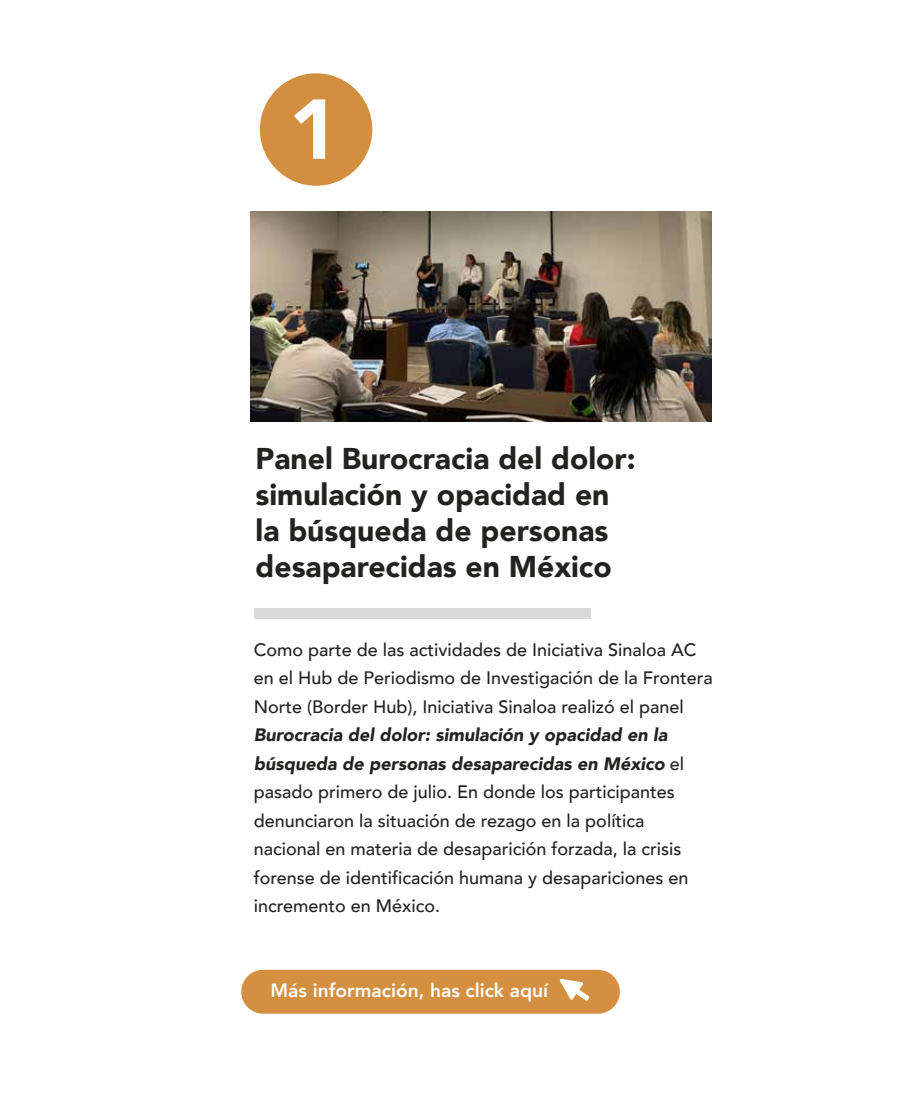
<style>
.page{position:relative;width:918px;height:1094px;background:#fff}
.page>*{position:absolute;margin:0;border:0;box-sizing:border-box;transform-origin:0 0}
.t1{font:900 83.85px "Avenir";color:#fff}
.t2{font:900 30px/36px "Avenir";color:#222221}
.t3{font:800 19.2px "Avenir";color:#fff}
.t4{font:500 18px/28.5px "Avenir";color:#222221}
.s1{font-weight:900;font-style:italic}
</style>
<div class="page">
<div style="left:254px;top:608px;width:337px;height:11px;background:#d9d9d9"></div>
<div style="left:260px;top:73px;width:112px;height:113px;background:#d38f40;border-radius:50%"></div>
<div style="left:241px;top:969px;width:379px;height:44px;background:#d48f41;border-radius:22px"></div>
<svg style="left:559px;top:978px;width:31px;height:23px"></svg>
<img style="left:251px;top:211px;width:461px;height:210px">
<h1 class="t1" style="left:289px;top:58px;width:51px">1</h1>
<h2 class="t2" style="left:256px;top:440px;width:381px">Panel Burocracia del dolor: simulación y opacidad en la búsqueda de personas desaparecidas en México</h2>
<p class="t4" style="left:254px;top:634px;width:461px">Como parte de las actividades de Iniciativa Sinaloa AC en el Hub de Periodismo de Investigación de la Frontera<br>Norte (Border Hub), Iniciativa Sinaloa realizó el panel</p>
<p class="t4" style="left:254px;top:719px;width:436px"><span class="s1">Burocracia del dolor: simulación y opacidad en la búsqueda de personas desaparecidas en México</span> el pasado primero de julio. En donde los participantes denunciaron la situación de rezago en la política nacional en materia de desaparición forzada, la crisis forense de identificación humana y desapariciones en incremento en México.</p>
<p class="t3" style="left:271px;top:975px;width:279px">Más información, has click aquí</p>
</div>
